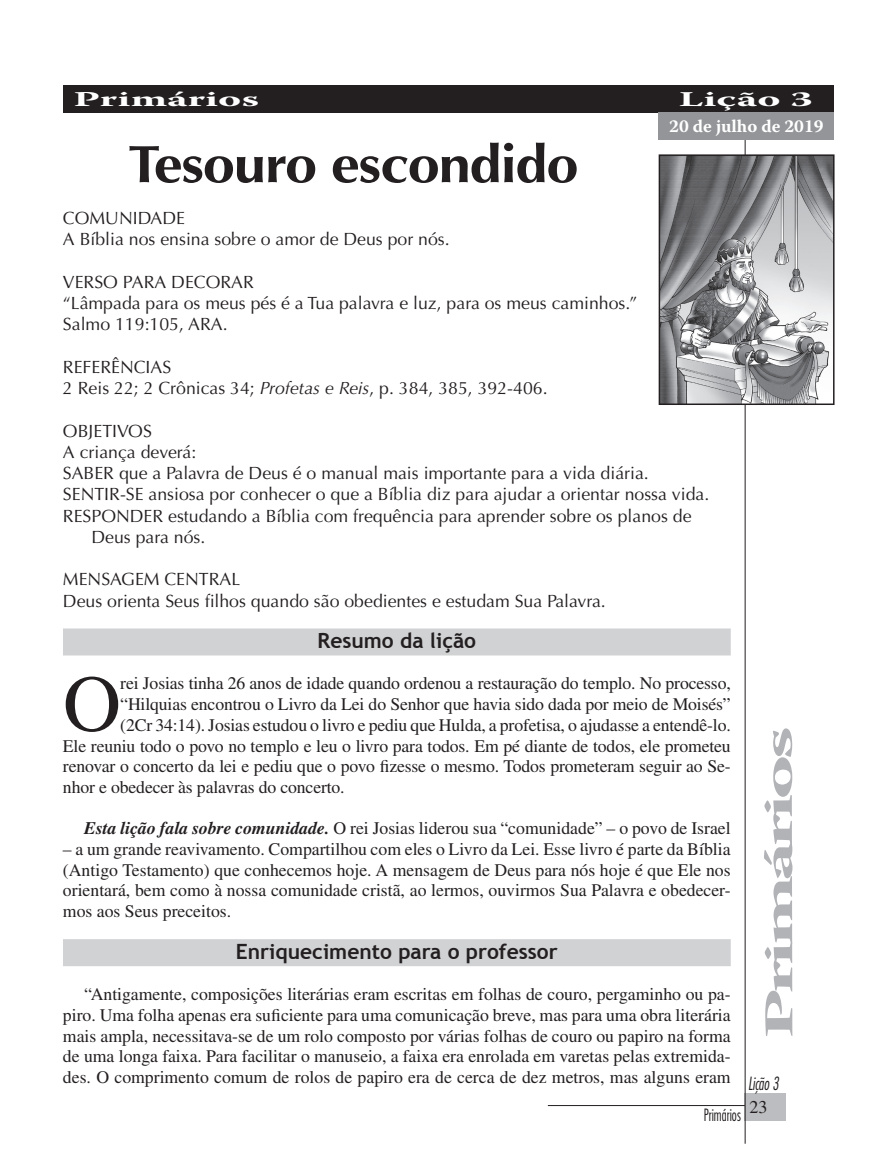
<style>
.page{position:relative;width:872px;height:1170px;background:#fff}
.page>*{position:absolute;margin:0;border:0;box-sizing:border-box;transform-origin:0 0}
.t1{font:80.25px "Times LT Std";color:#231f20}
.t2{font:700 52.5px "Optima LT Std";letter-spacing:-.02em;color:#231f20;scale:1.1 1}
.t3{font:700 40.5px "Warnock Pro";letter-spacing:-.07em;color:#b2b3b7;scale:2 1}
.t4{font:700 21px "Trebuchet MS";color:#231f20}
.t5{font:700 21px "Warnock Pro";letter-spacing:.005em;color:#fff;scale:2 1}
.t6{font:700 18px "Warnock Pro";color:#fff}
.t7{font:18px "Times LT Std";color:#231f20}
.t8{font:17.7px/20.7px "Times LT Std";letter-spacing:-.01em;color:#231f20;text-align:justify}
.t9{font:17.7px/21.3px "Optima LT Std";color:#231f20}
.t10{font:italic 300 condensed 17.7px "Futura Std";letter-spacing:-.01em;color:#231f20;scale:.85 1}
.t11{font:300 condensed 16.5px "Futura Std";letter-spacing:.005em;color:#231f20;scale:.85 1}
.s1{font-style:italic}
.s2{font-weight:700;font-style:italic}
</style>
<div class="page">
<div style="left:744px;top:1093px;width:41px;height:27px;background:#bcbdc0"></div>
<hr style="left:744px;top:85px;width:1px;height:1058px;background:#231f20">
<hr style="left:548px;top:1104px;width:197px;height:1px;background:#231f20">
<img style="left:661px;top:157px;width:170px;height:245px">
<div style="left:658px;top:154px;width:176px;height:251px;border:2px solid #231f20"></div>
<div style="left:63px;top:628px;width:667px;height:27px;background:#d1d2d4"></div>
<div style="left:63px;top:939px;width:667px;height:27px;background:#d1d2d4"></div>
<div style="left:64px;top:85px;width:770px;height:27px;background:#231f20"></div>
<div style="left:659px;top:112px;width:175px;height:27px;background:#939598"></div>
<p class="t5" style="left:73px;top:87px;width:94px">Primários</p>
<p class="t5" style="left:679px;top:87px;width:68px">Lição 3</p>
<p class="t6" style="left:669px;top:115px;width:156px">20 de julho de 2019</p>
<h2 class="t2" style="left:128px;top:134px;width:411px">Tesouro escondido</h2>
<p class="t9" style="left:63px;top:207px;width:388px">COMUNIDADE<br>A Bíblia nos ensina sobre o amor de Deus por nós.</p>
<p class="t9" style="left:63px;top:271px;width:576px">VERSO PARA DECORAR<br>“Lâmpada para os meus pés é a Tua palavra e luz, para os meus caminhos.”<br>Salmo 119:105, ARA.</p>
<p class="t9" style="left:63px;top:356px;width:486px">REFERÊNCIAS<br>2 Reis 22; 2 Crônicas 34; <span class="s1">Profetas e Reis</span>, p. 384, 385, 392-406.</p>
<p class="t9" style="left:63px;top:420px;width:90px">OBJETIVOS</p>
<p class="t9" style="left:63px;top:441px;width:135px">A criança deverá:</p>
<p class="t9" style="left:63px;top:462px;width:587px">SABER que a Palavra de Deus é o manual mais importante para a vida diária.</p>
<p class="t9" style="left:63px;top:484px;width:648px">SENTIR-SE ansiosa por conhecer o que a Bíblia diz para ajudar a orientar nossa vida.</p>
<p class="t9" style="left:63px;top:505px;width:630px">RES PONDER estudando a Bíblia com frequência para aprender sobre os planos de</p>
<p class="t9" style="left:91px;top:526px;width:115px">Deus para nós.</p>
<p class="t9" style="left:63px;top:569px;width:544px">MENSAGEM CENTRAL<br>Deus orienta Seus filhos quando são obedientes e estudam Sua Palavra.</p>
<p class="t4" style="left:317px;top:627px;width:160px">Resumo da lição</p>
<h1 class="t1" style="left:63px;top:658px;width:59px">O</h1>
<p class="t8" style="left:120px;top:673px;width:612px">rei Josias tinha 26 anos de idade quando ordenou a restauração do templo. No processo,</p>
<p class="t8" style="left:120px;top:693px;width:612px">“Hilquias encontrou o Livro da Lei do Senhor que havia sido dada por meio de Moisés”</p>
<p class="t8" style="left:120px;top:714px;width:612px">(2Cr 34:14). Josias estudou o livro e pediu que Hulda, a profetisa, o ajudasse a entendê-lo.</p>
<p class="t8" style="left:63px;top:735px;width:669px">Ele reuniu todo o povo no templo e leu o livro para todos. Em pé diante de todos, ele prometeu</p>
<p class="t8" style="left:63px;top:755px;width:669px">renovar o concerto da lei e pediu que o povo fizesse o mesmo. Todos prometeram seguir ao Se-</p>
<p class="t8" style="left:63px;top:776px;width:283px">nhor e obedecer às palavras do concerto.</p>
<p class="t8" style="left:84px;top:817px;width:648px"><span class="s2">Esta lição fala sobre comunidade.</span> O rei Josias liderou sua “comunidade” – o povo de Israel</p>
<p class="t8" style="left:63px;top:838px;width:669px">– a um grande reavivamento. Compartilhou com eles o Livro da Lei. Esse livro é parte da Bíblia (Antigo Testamento) que conhecemos hoje. A mensagem de Deus para nós hoje é que Ele nos orientará, bem como à nossa comunidade cristã, ao lermos, ouvirmos Sua Palavra e obedecer&shy;mos aos Seus preceitos.</p>
<p class="t4" style="left:236px;top:938px;width:323px">Enriquecimento para o professor</p>
<p class="t8" style="left:63px;top:983px;width:669px;text-indent:21px">“Antigamente, composições literárias eram escritas em folhas de couro, pergaminho ou pa&shy;piro. Uma folha apenas era suficiente para uma comunicação breve, mas para uma obra literária mais ampla, necessitava-se de um rolo composto por várias folhas de couro ou papiro na forma de uma longa faixa. Para facilitar o manuseio, a faixa era enrolada em varetas pelas extremida&shy;des. O comprimento comum de rolos de papiro era de cerca de dez metros, mas alguns eram</p>
<p class="t11" style="left:703px;top:1104px;width:45px">Primários</p>
<h3 class="t3" style="left:754px;top:1039px;width:158px;rotate:-90deg">Primários</h3>
<p class="t10" style="left:748px;top:1072px;width:37px">Lição 3</p>
<p class="t7" style="left:749px;top:1096px;width:19px">23</p>
</div>
